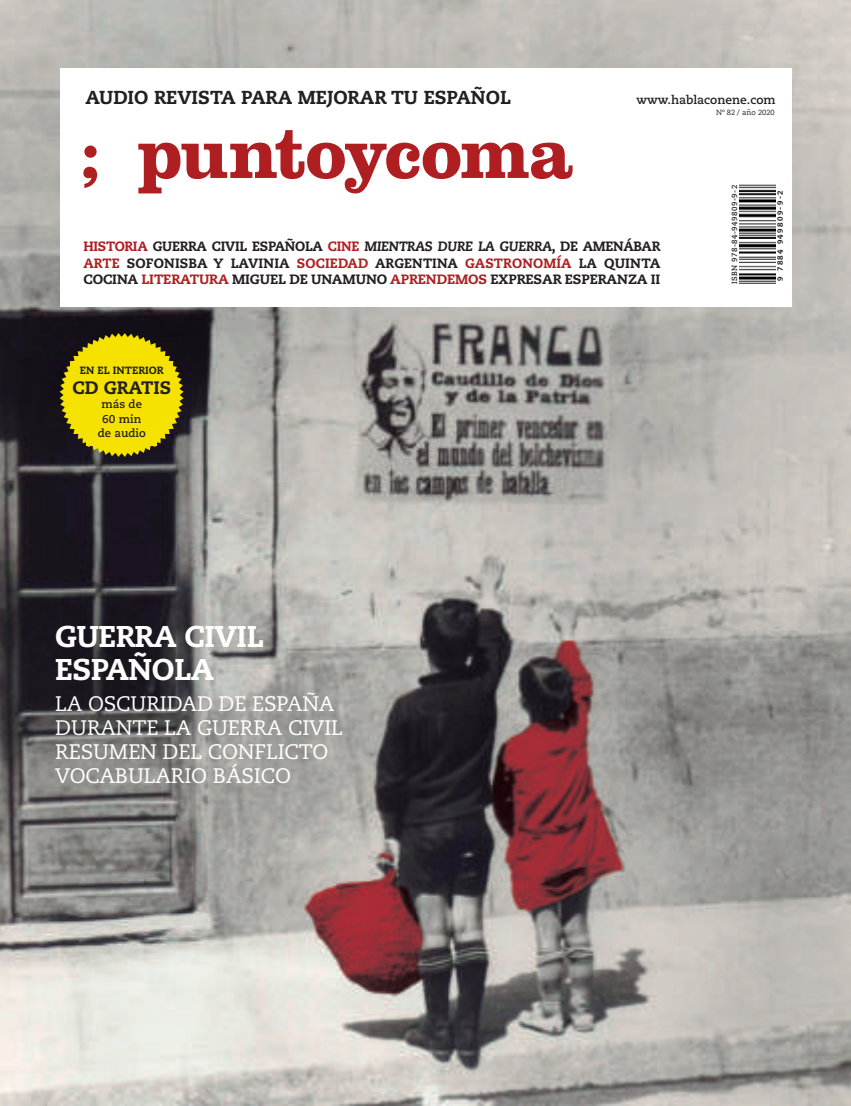
<style>
.page{position:relative;width:851px;height:1106px;background:#fff}
.page>*{position:absolute;margin:0;border:0;box-sizing:border-box;transform-origin:0 0}
.t1{font:800 30px/33px "Caecilia";letter-spacing:-.02em;color:#fff}
.t2{font:21px/24px "Caecilia";letter-spacing:-.005em;color:#fff}
.t3{font:800 18.75px "Caecilia";color:#231f20}
.t4{font:800 18px "Caecilia";color:#231f20}
.t5{font:800 13.5px/16.5px "Caecilia";letter-spacing:-.01em;color:#231f20;text-align:justify}
.t6{font:700 12px "Caecilia";color:#231f20}
.t7{font:700 11.25px/14.2px "Caecilia";color:#231f20;text-align:center}
.t8{font:800 10.5px "Caecilia";color:#231f20}
.t9{font:700 7.5px "Caecilia";letter-spacing:.06em;color:#231f20}
.t10{font:800 7.5px "Caecilia";letter-spacing:.18em;color:#231f20}
.t11{font:7.5px "Caecilia";color:#231f20}
.s1{color:#af1f22}
.s2{font-style:italic}
</style>
<div class="page">
<img style="left:0;top:0;width:850px;height:1105px">
<div style="left:60px;top:68px;width:731px;height:238px;background:#fff"></div>
<img style="left:739px;top:184px;width:36px;height:100px">
<svg style="left:83px;top:145px;width:14px;height:43px"></svg>
<svg style="left:138px;top:130px;width:434px;height:63px"></svg>
<svg style="left:60px;top:333px;width:123px;height:124px"></svg>
<div style="left:71px;top:362px;width:102px;height:34px;background:#f5e201"></div>
<div style="left:86px;top:400px;width:71px;height:46px;background:#f5e201"></div>
<h3 class="t3" style="left:85px;top:86px;width:427px">AUDIO REVISTA PARA MEJORAR TU ESPAÑOL</h3>
<p class="t6" style="left:636px;top:92px;width:140px">www.hablaconene.com</p>
<p class="t11" style="left:716px;top:108px;width:60px">Nº 82 / año 2020</p>
<p class="t5" style="left:83px;top:238px;width:578px"><span class="s1">HISTORIA</span> GUERRA CIVIL ESPAÑOLA <span class="s1">CINE</span> <span class="s2">MIENTRAS DURE LA GUERRA</span>, DE AMENÁBAR <span class="s1">ARTE</span> SOFONISBA Y LAVINIA <span class="s1">SOCIEDAD</span> ARGENTINA <span class="s1">GASTRONOMÍA</span> LA QUINTA COCINA <span class="s1">LITERATURA</span> MIGUEL DE UNAMUNO <span class="s1">APRENDEMOS</span> EXPRESAR ESPERANZA II</p>
<p class="t8" style="left:80px;top:364px;width:85px">EN EL INTERIOR</p>
<h3 class="t4" style="left:72px;top:376px;width:100px">CD GRATIS</h3>
<p class="t7" style="left:98px;top:397px;width:50px">más de<br>60 min de audio</p>
<p class="t9" style="left:730px;top:284px;width:101px;rotate:-90deg">ISBN 978-84-949809-9-2</p>
<p class="t10" style="left:775px;top:280px;width:92px;rotate:-90deg">9 7884 949809-9-2</p>
<h1 class="t1" style="left:55px;top:620px;width:210px">GUERRA CIVIL<br>ESPAÑOLA</h1>
<h2 class="t2" style="left:55px;top:692px;width:289px">LA OSCURIDAD DE ESPAÑA<br>DURANTE LA GUERRA CIVIL<br>RESUMEN DEL CONFLICTO<br>VOCABULARIO BÁSICO</h2>
</div>
